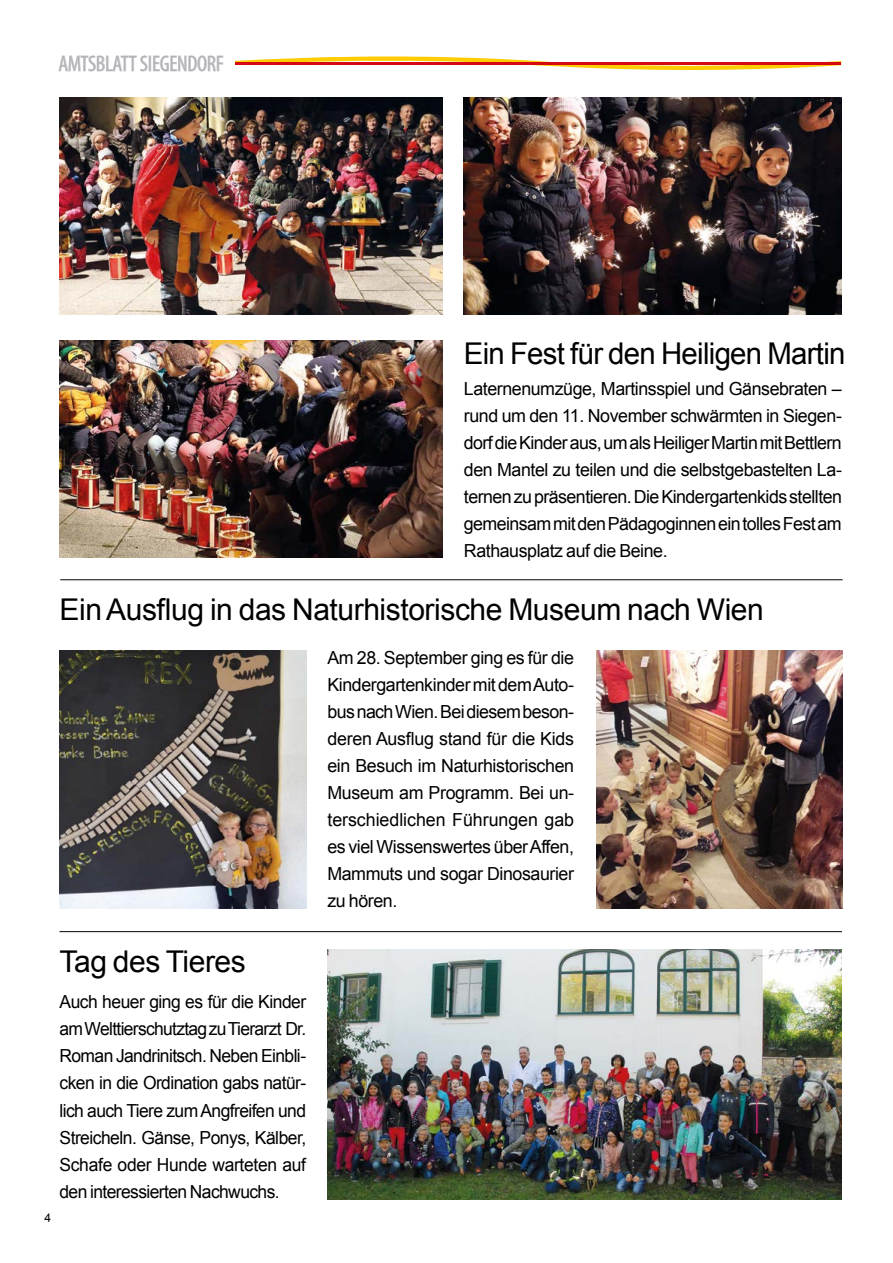
<style>
.page{position:relative;width:893px;height:1263px;background:#fff}
.page>*{position:absolute;margin:0;border:0;box-sizing:border-box;transform-origin:0 0}
.t1{font:30px "Arial";letter-spacing:-.015em;color:#000}
.t2{font:condensed 22.5px "Myriad Pro";letter-spacing:-.01em;color:#b2b2b6}
.t3{font:18px/27px "Arial";letter-spacing:-.025em;color:#000;text-align:justify}
.t4{font:12px "Arial";color:#000}
</style>
<div class="page">
<svg style="left:58px;top:55px;width:166px;height:17px"></svg>
<svg style="left:235px;top:56px;width:606px;height:14px"></svg>
<hr style="left:235px;top:62px;width:606px;height:3px;background:#d50911">
<img style="left:464px;top:98px;width:378px;height:217px">
<img style="left:60px;top:98px;width:383px;height:217px">
<img style="left:60px;top:341px;width:383px;height:217px">
<hr style="left:60px;top:579px;width:783px;height:1px;background:#000">
<img style="left:60px;top:650px;width:246px;height:259px">
<img style="left:596px;top:650px;width:247px;height:259px">
<hr style="left:60px;top:931px;width:782px;height:1px;background:#000">
<img style="left:327px;top:950px;width:515px;height:249px">
<p class="t2" style="left:58px;top:50px;width:167px">AMTSBLATT SIEGENDORF</p>
<h1 class="t1" style="left:464px;top:333px;width:383px">Ein Fest für den Heiligen Martin</h1>
<p class="t3" style="left:464px;top:376px;width:380px">Laternenumzüge, Martinsspiel und Gänsebraten – rund um den 11. November schwärmten in Siegen&shy;dorf die Kinder aus, um als Heiliger Martin mit Bettlern den Mantel zu teilen und die selbstgebastelten La&shy;ternen zu präsentieren. Die Kindergartenkids stellten gemeinsam mit den Pädagoginnen ein tolles Fest am Rathausplatz auf die Beine.</p>
<h1 class="t1" style="left:60px;top:590px;width:706px">Ein Ausflug in das Naturhistorische Museum nach Wien</h1>
<p class="t3" style="left:327px;top:644px;width:248px">Am 28. September ging es für die Kindergartenkinder mit dem Auto&shy;bus nach Wien. Bei diesem beson&shy;deren Ausflug stand für die Kids ein Besuch im Naturhistorischen Museum am Programm. Bei un&shy;terschiedlichen Führungen gab es viel Wissenswertes über Affen, Mammuts und sogar Dinosaurier zu hören.</p>
<p class="t4" style="left:45px;top:1210px;width:8px">4</p>
<h1 class="t1" style="left:60px;top:941px;width:188px">Tag des Tieres</h1>
<p class="t3" style="left:60px;top:989px;width:248px">Auch heuer ging es für die Kinder am Welttierschutztag zu Tierarzt Dr.<br>Roman Jandrinitsch. Neben Einbli&shy;cken in die Ordination gabs natür&shy;lich auch Tiere zum Angfreifen und Streicheln. Gänse, Ponys, Kälber, Schafe oder Hunde warteten auf den interessierten Nachwuchs.</p>
</div>
